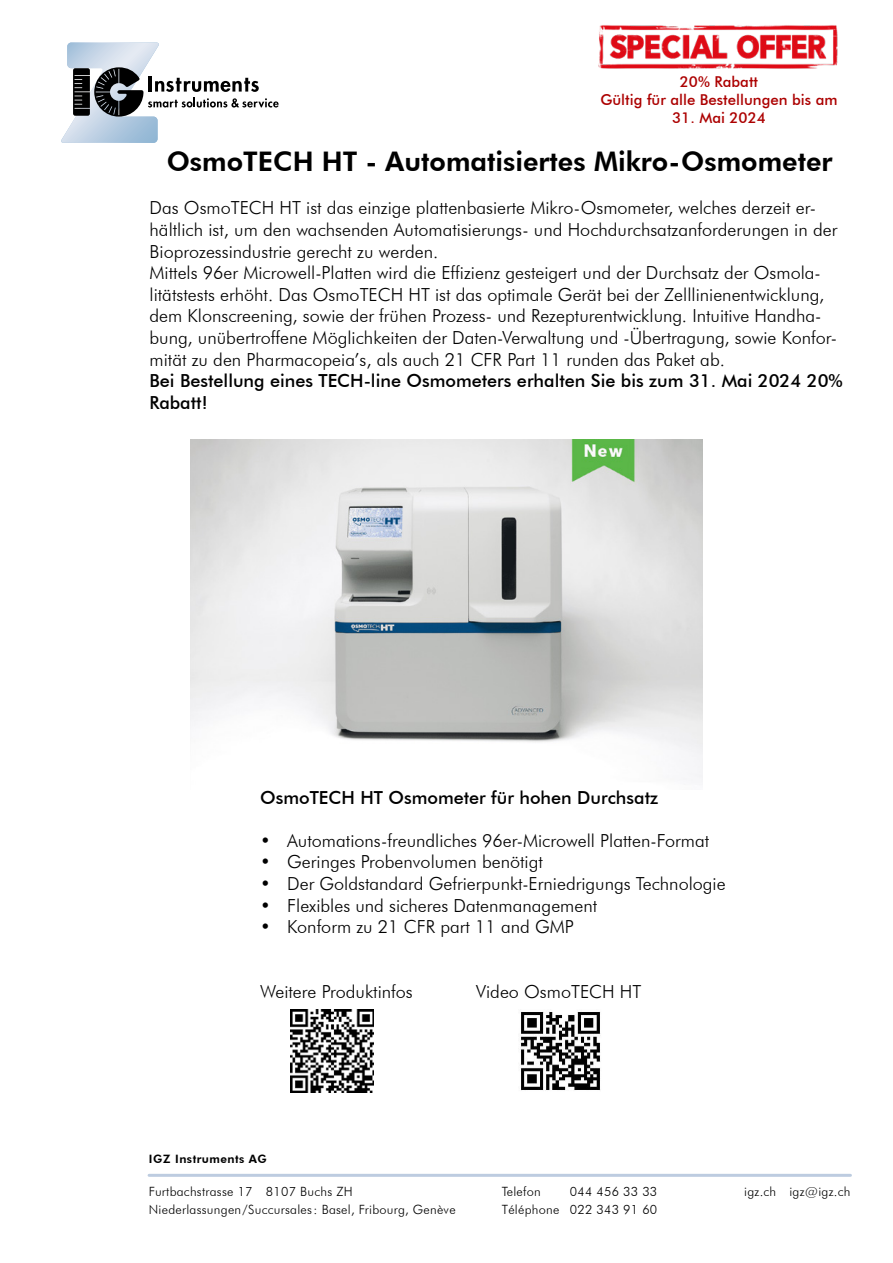
<style>
.page{position:relative;width:893px;height:1263px;background:#fff}
.page>*{position:absolute;margin:0;border:0;box-sizing:border-box;transform-origin:0 0}
.t1{font:800 27px "Futura BT";color:#000}
.t2{font:300 18px/21.6px "Futura BT";color:#000}
.t3{font:500 18px/21.6px "Futura BT";color:#000}
.t4{font:500 15px/18px "Futura BT";color:#ac0000;text-align:center}
.t5{font:300 12.75px "Futura BT";letter-spacing:.02em;color:#000}
.t6{font:800 11.55px "Futura BT";letter-spacing:.04em;color:#000}
</style>
<div class="page">
<svg style="left:61px;top:43px;width:218px;height:100px"></svg>
<hr style="left:149px;top:1174px;width:701px;height:3px;background:#bdcce0">
<img style="left:190px;top:439px;width:513px;height:341px">
<img style="left:291px;top:1009px;width:82px;height:84px">
<img style="left:521px;top:1011px;width:80px;height:80px">
<img style="left:598px;top:25px;width:240px;height:44px">
<p class="t4" style="left:600px;top:72px;width:239px">20% Rabatt<br>Gültig für alle Bestellungen bis am</p>
<p class="t4" style="left:672px;top:108px;width:95px">31. Mai 2024</p>
<p class="t1" style="left:167px;top:145px;width:667px">OsmoTECH HT - Automatisiertes Mikro-Osmometer</p>
<p class="t2" style="left:150px;top:197px;width:689px">Das OsmoTECH HT ist das einzige plattenbasierte Mikro-Osmometer, welches derzeit er&shy;hältlich ist, um den wachsenden Automatisierungs- und Hochdurchsatzanforderungen in der Bioprozessindustrie gerecht zu werden.<br>Mittels 96er Microwell-Platten wird die Effizienz gesteigert und der Durchsatz der Osmola&shy;litätstests erhöht. Das OsmoTECH HT ist das optimale Gerät bei der Zelllinienentwicklung, dem Klonscreening, sowie der frühen Prozess- und Rezepturentwicklung. Intuitive Handha&shy;bung, unübertroffene Möglichkeiten der Daten-Verwaltung und -Übertragung, sowie Konfor&shy;mität zu den Pharmacopeia’s, als auch 21 CFR Part 11 runden das Paket ab.</p>
<p class="t3" style="left:150px;top:370px;width:695px">Bei Bestellung eines TECH-line Osmometers erhalten Sie bis zum 31. Mai 2024 20%<br>Rabatt!</p>
<p class="t3" style="left:260px;top:786px;width:399px">OsmoTECH HT Osmometer für hohen Durchsatz</p>
<p class="t2" style="left:260px;top:829px;width:450px">• Automations-freundliches 96er-Microwell Platten-Format</p>
<p class="t2" style="left:260px;top:851px;width:284px">• Geringes Probenvolumen benötigt</p>
<p class="t2" style="left:260px;top:873px;width:467px">• Der Goldstandard Gefrierpunkt-Erniedrigungs Technologie</p>
<p class="t2" style="left:260px;top:894px;width:339px">• Flexibles und sicheres Datenmanagement</p>
<p class="t2" style="left:260px;top:916px;width:315px">• Konform zu 21 CFR part 11 and GMP</p>
<p class="t2" style="left:260px;top:981px;width:154px">Weitere Produktinfos</p>
<p class="t2" style="left:476px;top:981px;width:167px">Video OsmoTECH HT</p>
<p class="t6" style="left:149px;top:1151px;width:120px">IGZ Instruments AG</p>
<p class="t5" style="left:149px;top:1183px;width:205px">Furtbachstrasse 17 8107 Buchs ZH</p>
<p class="t5" style="left:502px;top:1183px;width:41px">Telefon</p>
<p class="t5" style="left:570px;top:1183px;width:89px">044 456 33 33</p>
<p class="t5" style="left:149px;top:1201px;width:308px">Niederlassungen/Succursales: Basel, Fribourg, Genève</p>
<p class="t5" style="left:502px;top:1201px;width:157px">Téléphone 022 343 91 60</p>
<p class="t5" style="left:744px;top:1183px;width:108px">igz.ch igz@igz.ch</p>
</div>
